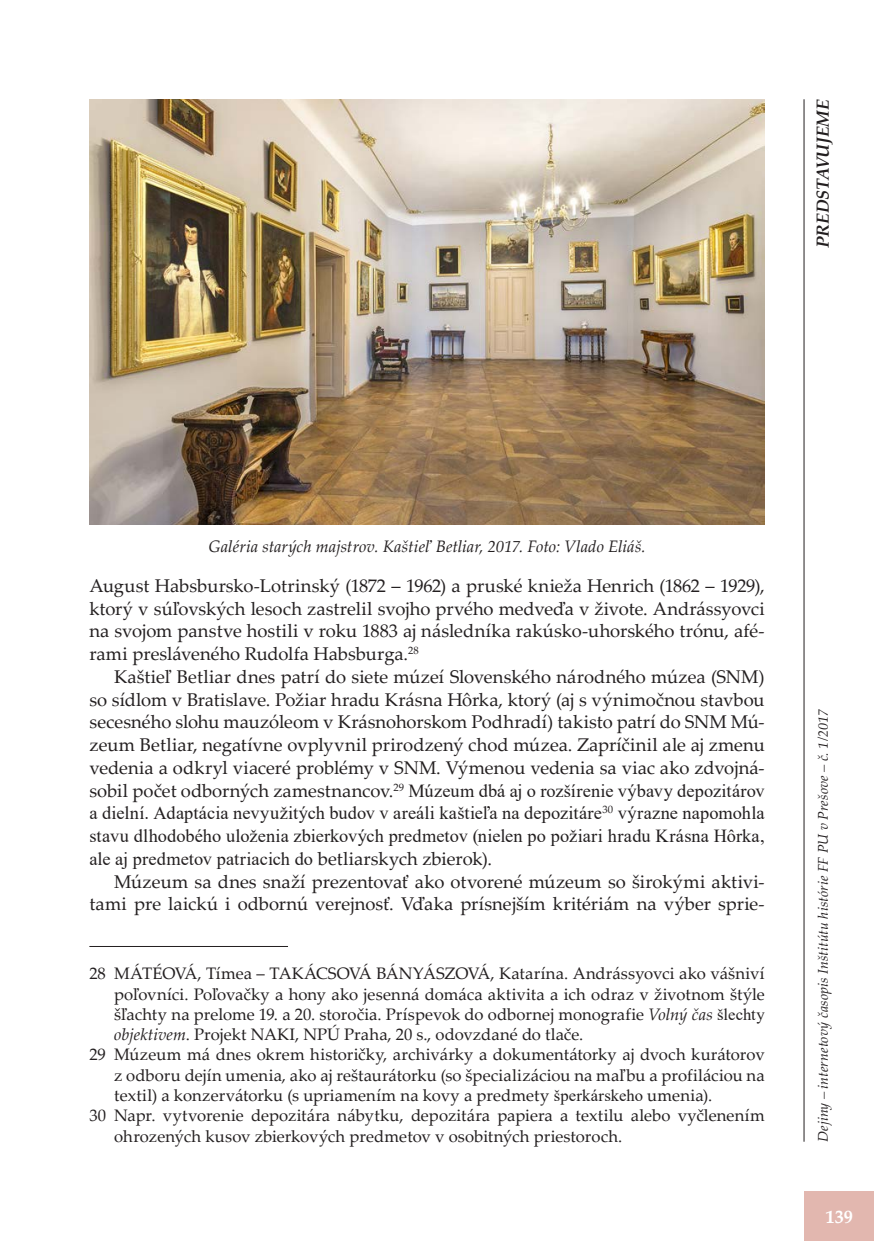
<style>
.page{position:relative;width:874px;height:1241px;background:#fff}
.page>*{position:absolute;margin:0;border:0;box-sizing:border-box;transform-origin:0 0}
.t1{font:18.38px/22.8px "Palatino Linotype";color:#231f20;text-align:justify}
.t2{font:18.38px/22.8px "Times New Roman";letter-spacing:.005em;color:#231f20;text-align:justify}
.t3{font:700 18.38px "Palatino Linotype";color:#fff}
.t4{font:italic 700 17.5px "Palatino Linotype";color:#231f20}
.t5{font:16.62px "Palatino Linotype";letter-spacing:.005em;color:#231f20}
.t6{font:italic 16.62px "Palatino Linotype";color:#231f20}
.t7{font:italic 14px "Palatino Linotype";letter-spacing:.01em;color:#231f20}
.s1{font-family:"Palatino Linotype"}
.s2{font-style:italic}
.s3{font-family:"Times New Roman"}
</style>
<div class="page">
<div style="left:804px;top:1191px;width:69px;height:49px;background:#e2b7af"></div>
<hr style="left:803px;top:99px;width:1px;height:1042px;background:#231f20">
<hr style="left:89px;top:945px;width:199px;height:1px;background:#231f20">
<img style="left:89px;top:99px;width:675px;height:425px">
<p class="t4" style="left:810px;top:248px;width:150px;rotate:-90deg">PREDSTAVUJEME</p>
<p class="t6" style="left:208px;top:534px;width:438px">Galéria starých majstrov. Kaštieľ Betliar, 2017. Foto: Vlado Eliáš.</p>
<p class="t1" style="left:89px;top:573px;width:676px">August Habsbursko-Lotrinský (1872 – 1962) a pruské knieža Henrich (1862 – 1929), ktorý v súľovských lesoch zastrelil svojho prvého medveďa v živote. Andrássyovci na svojom panstve hostili v roku 1883 aj následníka rakúsko-uhorského trónu, afé&shy;rami presláveného Rudolfa Habsburga.<sup>28</sup></p>
<p class="t1" style="left:89px;top:664px;width:676px;text-indent:25px">Kaštieľ Betliar dnes patrí do siete múzeí Slovenského národného múzea (SNM) so sídlom v Bratislave. Požiar hradu Krásna Hôrka, ktorý (aj s výnimočnou stavbou secesného slohu mauzóleom v Krásnohorskom Podhradí) takisto patrí do SNM Mú&shy;zeum Betliar, negatívne ovplyvnil prirodzený chod múzea. Zapríčinil ale aj zmenu vedenia a odkryl viaceré problémy v SNM. Výmenou vedenia sa viac ako zdvojná-</p>
<p class="t2" style="left:89px;top:778px;width:676px"><span class="s1">sobil počet odborných zamestnancov.</span><sup>29</sup> Múzeum dbá aj o rozšírenie výbavy depozitárov a dielní. Adaptácia nevyužitých budov v areáli kaštieľa na depozitáre<sup>30</sup> výrazne napomohla stavu dlhodobého uloženia zbierkových predmetov (nielen po požiari hradu Krásna Hôrka, ale aj predmetov patriacich do <span class="s1">betliarskych zbierok).</span></p>
<p class="t1" style="left:89px;top:869px;width:676px;text-align:right">Múzeum sa dnes snaží prezentovať ako otvorené múzeum so širokými aktivi&shy;tami pre laickú i odbornú verejnosť. Vďaka prísnejším kritériám na výber sprie-</p>
<p class="t5" style="left:89px;top:961px;width:676px">28 MÁTÉOVÁ, Tímea – TAKÁCSOVÁ BÁNYÁSZOVÁ, Katarína. Andrássyovci ako vášniví</p>
<p class="t5" style="left:114px;top:981px;width:651px">poľovníci. Poľovačky a hony ako jesenná domáca aktivita a ich odraz v životnom štýle</p>
<p class="t5" style="left:114px;top:1002px;width:651px">šľachty na prelome 19. a 20. storočia. Príspevok do odbornej monografie <span class="s2">Volný čas</span> <span class="s3">šlechty</span></p>
<p class="t5" style="left:114px;top:1022px;width:470px"><span class="s2">objektivem</span>. Projekt NAKI, NPÚ Praha, 20 s., odovzdané do tlače.</p>
<p class="t5" style="left:89px;top:1042px;width:676px">29 Múzeum má dnes okrem historičky, archivárky a dokumentátorky aj dvoch kurátorov</p>
<p class="t5" style="left:114px;top:1063px;width:651px">z odboru dejín umenia, ako aj reštaurátorku (so špecializáciou na maľbu a profiláciou na</p>
<p class="t5" style="left:114px;top:1083px;width:599px">textil) a konzervátorku (s upriamením na kovy a predmety <span class="s3">šperkárskeho</span> umenia).</p>
<p class="t5" style="left:89px;top:1103px;width:676px">30 Napr. vytvorenie depozitára nábytku, depozitára papiera a textilu alebo vyčlenením</p>
<p class="t5" style="left:114px;top:1123px;width:509px">ohrozených kusov zbierkových predmetov v osobitných priestoroch.</p>
<p class="t7" style="left:812px;top:1141px;width:434px;rotate:-90deg">Dejiny – internetový časopis Inštitútu histórie FF PU v Prešove – č. 1/2017</p>
<p class="t3" style="left:824px;top:1203px;width:29px">139</p>
</div>
